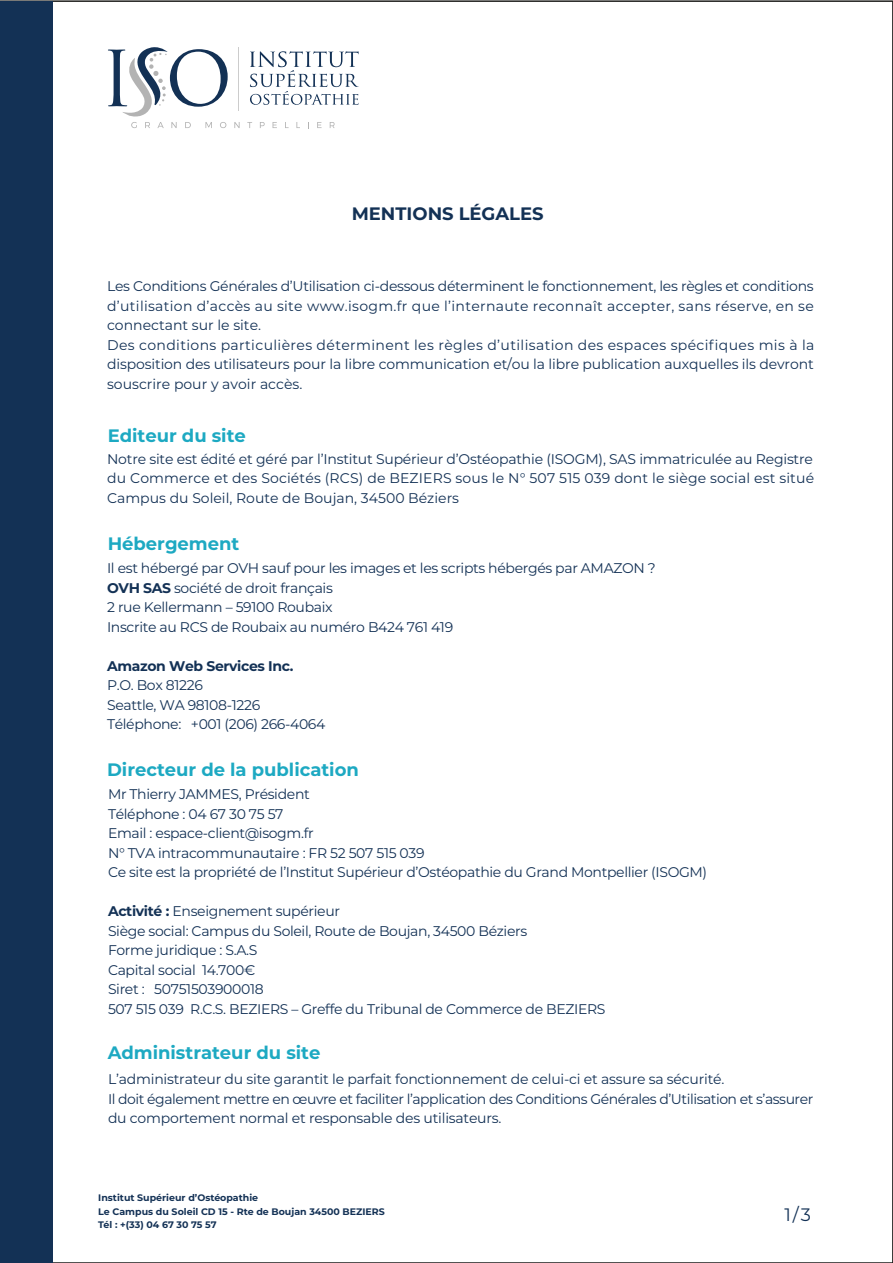
<style>
.page{position:relative;width:893px;height:1263px;background:#fff}
.page>*{position:absolute;margin:0;border:0;box-sizing:border-box;transform-origin:0 0}
.t1{font:700 18px "Montserrat";color:#1da9c2}
.t2{font:700 18px "Montserrat";color:#133155}
.t3{font:18px "Montserrat";color:#133155}
.t4{font:13.95px/19.5px "Montserrat";letter-spacing:-.025em;color:#133155}
.t5{font:13.95px/19.5px "Montserrat";color:#133155}
.t6{font:700 13.95px "Montserrat";letter-spacing:-.025em;color:#133155}
.t7{font:700 9.45px/13.5px "Montserrat";color:#133155}
.s1{font-weight:700}
</style>
<div class="page">
<div style="left:0;top:1px;width:53px;height:1262px;background:#133155"></div>
<hr style="left:238px;top:47px;width:1px;height:64px;background:#ccc">
<svg style="left:250px;top:51px;width:109px;height:54px"></svg>
<svg style="left:108px;top:47px;width:120px;height:81px"></svg>
<svg style="left:234px;top:122px;width:6px;height:6px"></svg>
<svg style="left:247px;top:122px;width:5px;height:6px"></svg>
<svg style="left:260px;top:122px;width:5px;height:6px"></svg>
<svg style="left:273px;top:122px;width:4px;height:6px"></svg>
<svg style="left:296px;top:122px;width:4px;height:6px"></svg>
<svg style="left:317px;top:122px;width:5px;height:6px"></svg>
<svg style="left:330px;top:122px;width:5px;height:6px"></svg>
<p class="t2" style="left:352px;top:201px;width:193px">MENTIONS LÉGALES</p>
<p class="t5" style="left:107px;top:276px;width:709px">Les Conditions Générales d’Utilisation ci-dessous déterminent le fonctionnement, les règles et conditions d’utilisation d’accès au site www.isogm.fr que l’internaute reconnaît accepter, sans réserve, en se connectant sur le site.<br>Des conditions particulières déterminent les règles d’utilisation des espaces spécifiques mis à la disposition des utilisateurs pour la libre communication et/ou la libre publication auxquelles ils devront souscrire pour y avoir accès.</p>
<p class="t1" style="left:108px;top:423px;width:140px">Editeur du site</p>
<p class="t4" style="left:107px;top:448px;width:708px;text-align:justify">Notre site est édité et géré par l’Institut Supérieur d’Ostéopathie (ISOGM), SAS immatriculée au Registre du Commerce et des Sociétés (RCS) de BEZIERS sous le N° 507 515 039 dont le siège social est situé Campus du Soleil, Route de Boujan, 34500 Béziers</p>
<p class="t1" style="left:108px;top:531px;width:133px">Hébergement</p>
<p class="t4" style="left:107px;top:558px;width:550px">Il est hébergé par OVH sauf pour les images et les scripts hébergés par AMAZON ?<br><span class="s1">OVH SAS</span> société de droit français<br>2 rue Kellermann – 59100 Roubaix<br>Inscrite au RCS de Roubaix au numéro B424 761 419</p>
<p class="t6" style="left:107px;top:655px;width:188px">Amazon Web Services Inc.</p>
<p class="t4" style="left:107px;top:675px;width:220px">P.O. Box 81226<br>Seattle, WA 98108-1226<br>Téléphone: +001 (206) 266-4064</p>
<p class="t1" style="left:107px;top:756px;width:253px">Directeur de la publication</p>
<p class="t4" style="left:108px;top:784px;width:601px">Mr Thierry JAMMES, Président<br>Téléphone : 04 67 30 75 57<br>Email : espace-client@isogm.fr<br>N° TVA intracommunautaire : FR 52 507 515 039<br>Ce site est la propriété de l’Institut Supérieur d’Ostéopathie du Grand Montpellier (ISOGM)</p>
<p class="t4" style="left:108px;top:901px;width:499px"><span class="s1">Activité :</span> Enseignement supérieur<br>Siège social: Campus du Soleil, Route de Boujan, 34500 Béziers<br>Forme juridique : S.A.S<br>Capital social 14.700€<br>Siret : 50751503900018<br>507 515 039 R.C.S. BEZIERS – Greffe du Tribunal de Commerce de BEZIERS</p>
<p class="t1" style="left:108px;top:1039px;width:214px">Administrateur du site</p>
<p class="t4" style="left:108px;top:1069px;width:707px">L’administrateur du site garantit le parfait fonctionnement de celui-ci et assure sa sécurité.<br>Il doit également mettre en œuvre et faciliter l’application des Conditions Générales d’Utilisation et s’assurer du comportement normal et responsable des utilisateurs.</p>
<p class="t7" style="left:98px;top:1191px;width:288px">Institut Supérieur d’Ostéopathie<br>Le Campus du Soleil CD 15 - Rte de Boujan 34500 BEZIERS<br>Tél : +(33) 04 67 30 75 57</p>
<p class="t3" style="left:784px;top:1202px;width:28px">1/3</p>
</div>
